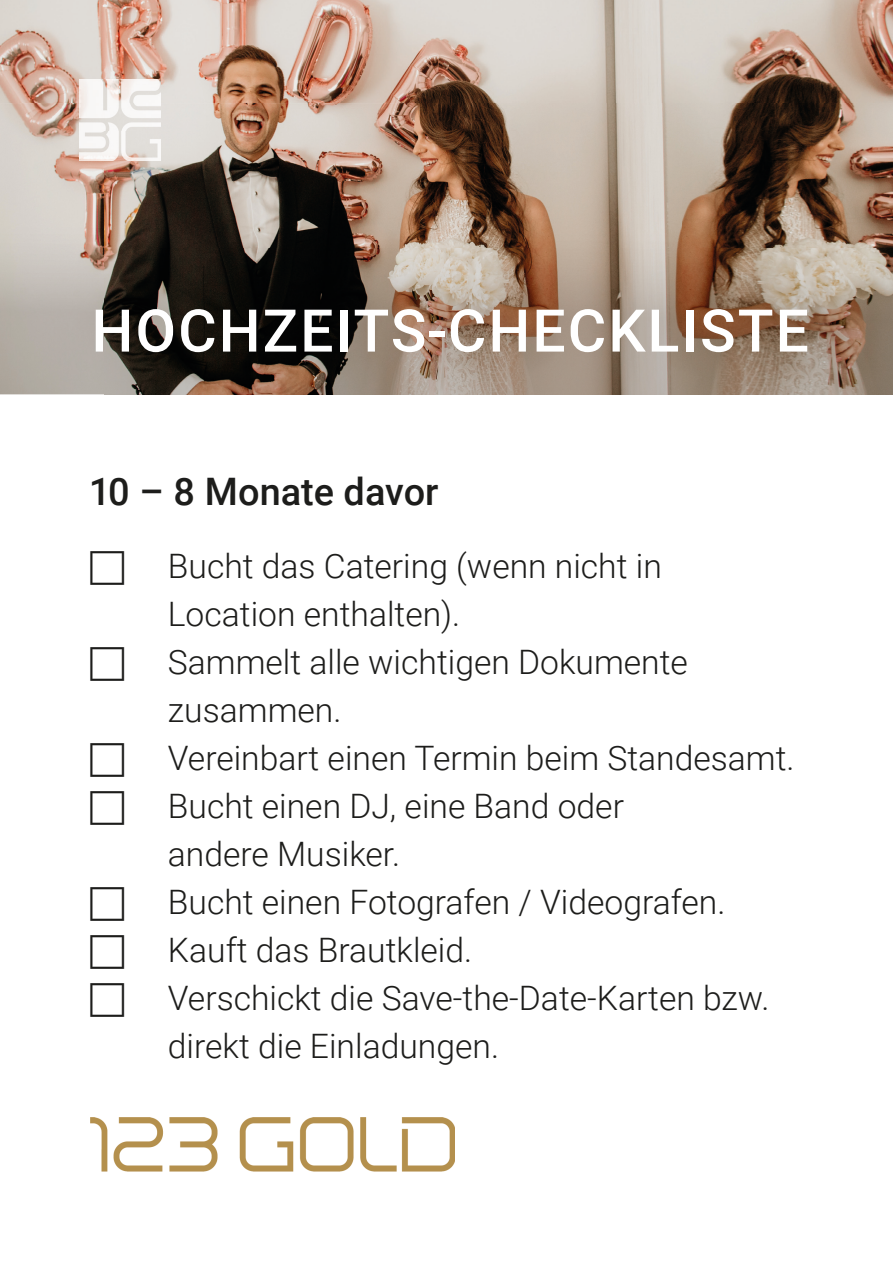
<style>
.page{position:relative;width:893px;height:1263px;background:#fff}
.page>*{position:absolute;margin:0;border:0;box-sizing:border-box;transform-origin:0 0}
.t1{font:500 58.95px "Roboto";letter-spacing:.035em;color:#fff}
.t2{font:500 37.95px "Roboto";color:#1d1d1b}
.t3{font:300 33.75px/48px "Roboto";color:#1d1d1b}
</style>
<div class="page">
<img style="left:0;top:0;width:893px;height:103px">
<img style="left:0;top:103px;width:105px;height:291px">
<img style="left:158px;top:103px;width:735px;height:291px">
<img style="left:105px;top:161px;width:53px;height:233px">
<img style="left:90px;top:1117px;width:365px;height:54px">
<img style="left:79px;top:79px;width:82px;height:82px">
<h1 class="t1" style="left:91px;top:289px;width:719px">HOCHZEITS-CHECKLISTE</h1>
<p class="t2" style="left:90px;top:464px;width:350px">10 – 8 Monate davor</p>
<p class="t3" style="left:168px;top:540px;width:628px">Bucht das Catering (wenn nicht in<br>Location enthalten).<br>Sammelt alle wichtigen Dokumente zusammen.<br>Vereinbart einen Termin beim Standesamt.<br>Bucht einen DJ, eine Band oder<br>andere Musiker.<br>Bucht einen Fotografen / Videografen.<br>Kauft das Brautkleid.<br>Verschickt die Save-the-Date-Karten bzw. direkt die Einladungen.</p>
</div>
